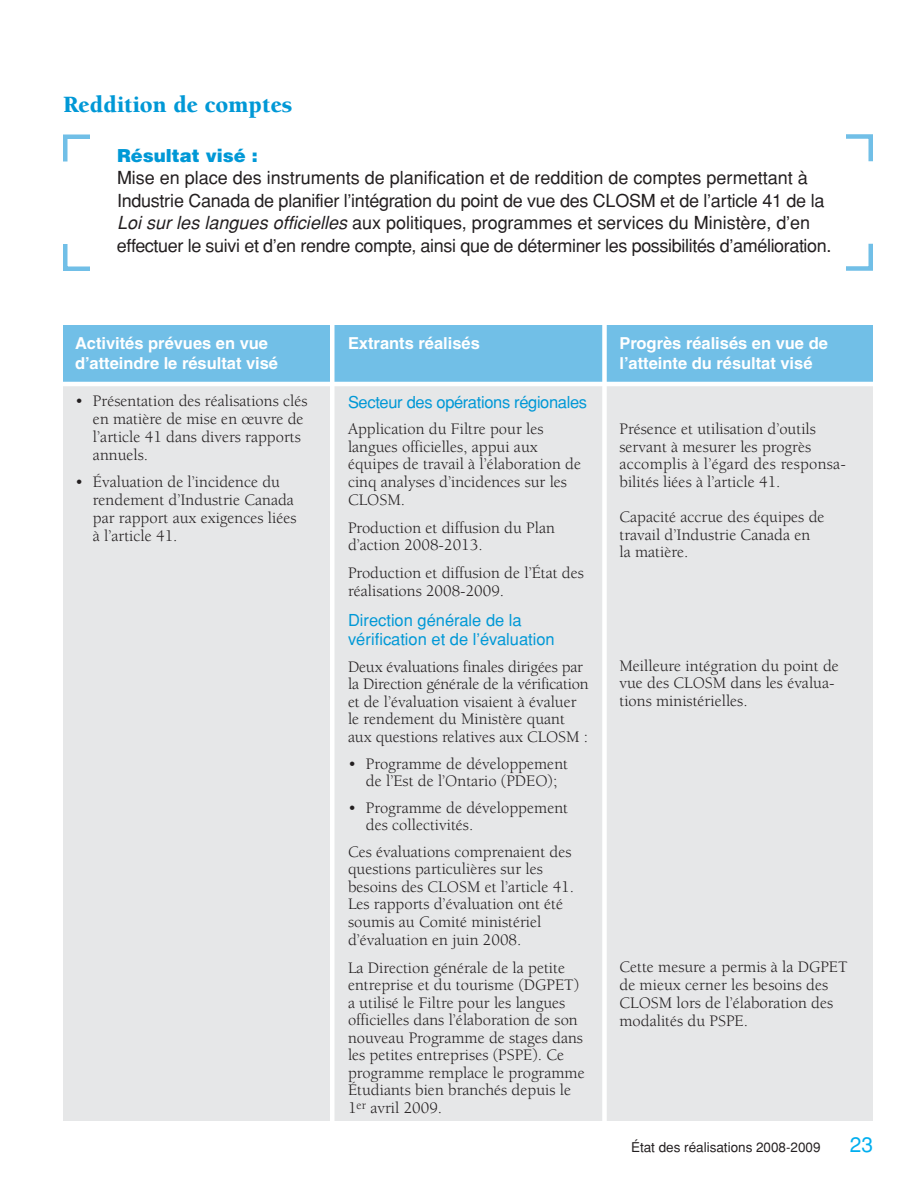
<style>
.page{position:relative;width:918px;height:1188px;background:#fff}
.page>*{position:absolute;margin:0;border:0;box-sizing:border-box;transform-origin:0 0}
.t1{font:900 24px "Berkeley";color:#0098d6}
.t2{font:21px "Helvetica";color:#00aeef}
.t3{font:18px/22.5px "Helvetica";letter-spacing:-.015em;color:#231f20}
.t4{font:900 18px "Helvetica";color:#0098d6}
.t5{font:16.5px/17.5px "Berkeley";color:#231f20}
.t6{font:700 16.5px/19.5px "Helvetica";color:#fff}
.t7{font:16.5px/19.5px "Helvetica";color:#0098d6}
.t8{font:16.5px "Helvetica";letter-spacing:-.02em;color:#0098d6}
.t9{font:13.5px "Helvetica";color:#231f20}
.s1{font-style:italic}
</style>
<div class="page">
<div style="left:63px;top:326px;width:810px;height:795px;background:#e6e7e8"></div>
<svg style="left:63px;top:134px;width:27px;height:28px"></svg>
<svg style="left:846px;top:134px;width:27px;height:28px"></svg>
<svg style="left:846px;top:243px;width:27px;height:28px"></svg>
<svg style="left:63px;top:244px;width:27px;height:27px"></svg>
<div style="left:63px;top:326px;width:810px;height:58px;background:#71bfe7"></div>
<div style="left:602px;top:320px;width:5px;height:804px;background:#fff"></div>
<hr style="left:63px;top:382px;width:821px;height:4px;background:#fff">
<hr style="left:330px;top:320px;width:4px;height:806px;background:#fff">
<h1 class="t1" style="left:63px;top:95px;width:231px">Reddition de comptes</h1>
<p class="t4" style="left:117px;top:149px;width:142px">Résultat visé :</p>
<p class="t3" style="left:117px;top:168px;width:716px">Mise en place des instruments de planification et de reddition de comptes permettant à Industrie Canada de planifier l’intégration du point de vue des CLOSM et de l’article 41 de la <span class="s1">Loi sur les langues officielles</span>aux politiques, programmes et services du Ministère, d’en effectuer le suivi et d’en rendre compte, ainsi que de déterminer les possibilités d’amélioration.</p>
<p class="t6" style="left:75px;top:335px;width:205px">Activités prévues en vue d’atteindre le résultat visé</p>
<p class="t5" style="left:93px;top:394px;width:216px;line-height:18px;text-indent:-18px">• Présentation des réalisations clés en matière de mise en œuvre de l’article 41 dans divers rapports annuels.</p>
<p class="t5" style="left:93px;top:475px;width:205px;line-height:18px;text-indent:-18px">• Évaluation de l’incidence du rendement d’Industrie Canada par rapport aux exigences liées à l’article 41.</p>
<p class="t6" style="left:348px;top:335px;width:133px">Extrants réalisés</p>
<p class="t8" style="left:348px;top:396px;width:241px">Secteur des opérations régionales</p>
<p class="t5" style="left:348px;top:422px;width:235px">Application du Filtre pour les langues officielles, appui aux équipes de travail à l’élaboration de cinq analyses d’incidences sur les<br>CLOSM.</p>
<p class="t5" style="left:348px;top:520px;width:208px">Production et diffusion du Plan d’action 2008-2013.</p>
<p class="t5" style="left:348px;top:566px;width:237px">Production et diffusion de l’État des réalisations 2008-2009.</p>
<p class="t7" style="left:348px;top:612px;width:208px">Direction générale de la vérification et de l’évaluation</p>
<p class="t5" style="left:348px;top:659px;width:242px">Deux évaluations finales dirigées par la Direction générale de la vérification et de l’évaluation visaient à évaluer le rendement du Ministère quant aux questions relatives aux CLOSM :</p>
<p class="t5" style="left:348px;top:756px;width:222px;text-align:center">• Programme de développement de l’Est de l’Ontario (PDEO);</p>
<p class="t5" style="left:366px;top:800px;width:204px;text-indent:-18px">• Programme de développement des collectivités.</p>
<p class="t5" style="left:348px;top:844px;width:228px">Ces évaluations comprenaient des questions particulières sur les besoins des CLOSM et l’article 41.<br>Les rapports d’évaluation ont été soumis au Comité ministériel d’évaluation en juin 2008.</p>
<p class="t5" style="left:348px;top:960px;width:238px">La Direction générale de la petite entreprise et du tourisme (DGPET) a utilisé le Filtre pour les langues officielles dans l’élaboration de son nouveau Programme de stages dans les petites entreprises (PSPE). Ce programme remplace le programme<br>Étudiants bien branchés depuis le<br>1<sup>er</sup> avril 2009.</p>
<p class="t6" style="left:619px;top:335px;width:210px">Progrès réalisés en vue de l’atteinte du résultat visé</p>
<p class="t5" style="left:619px;top:422px;width:228px">Présence et utilisation d’outils servant à mesurer les progrès accomplis à l’égard des responsa - bilités liées à l’article 41.</p>
<p class="t5" style="left:619px;top:510px;width:207px">Capacité accrue des équipes de travail d’Industrie Canada en la matière.</p>
<p class="t5" style="left:619px;top:658px;width:221px">Meilleure intégration du point de vue des CLOSM dans les évalua&shy;tions ministérielles.</p>
<p class="t5" style="left:619px;top:959px;width:230px;line-height:18px">Cette mesure a permis à la DGPET de mieux cerner les besoins des<br>CLOSM lors de l’élaboration des modalités du PSPE.</p>
<p class="t9" style="left:631px;top:1142px;width:191px">État des réalisations 2008-2009</p>
<p class="t2" style="left:850px;top:1137px;width:25px">23</p>
</div>
